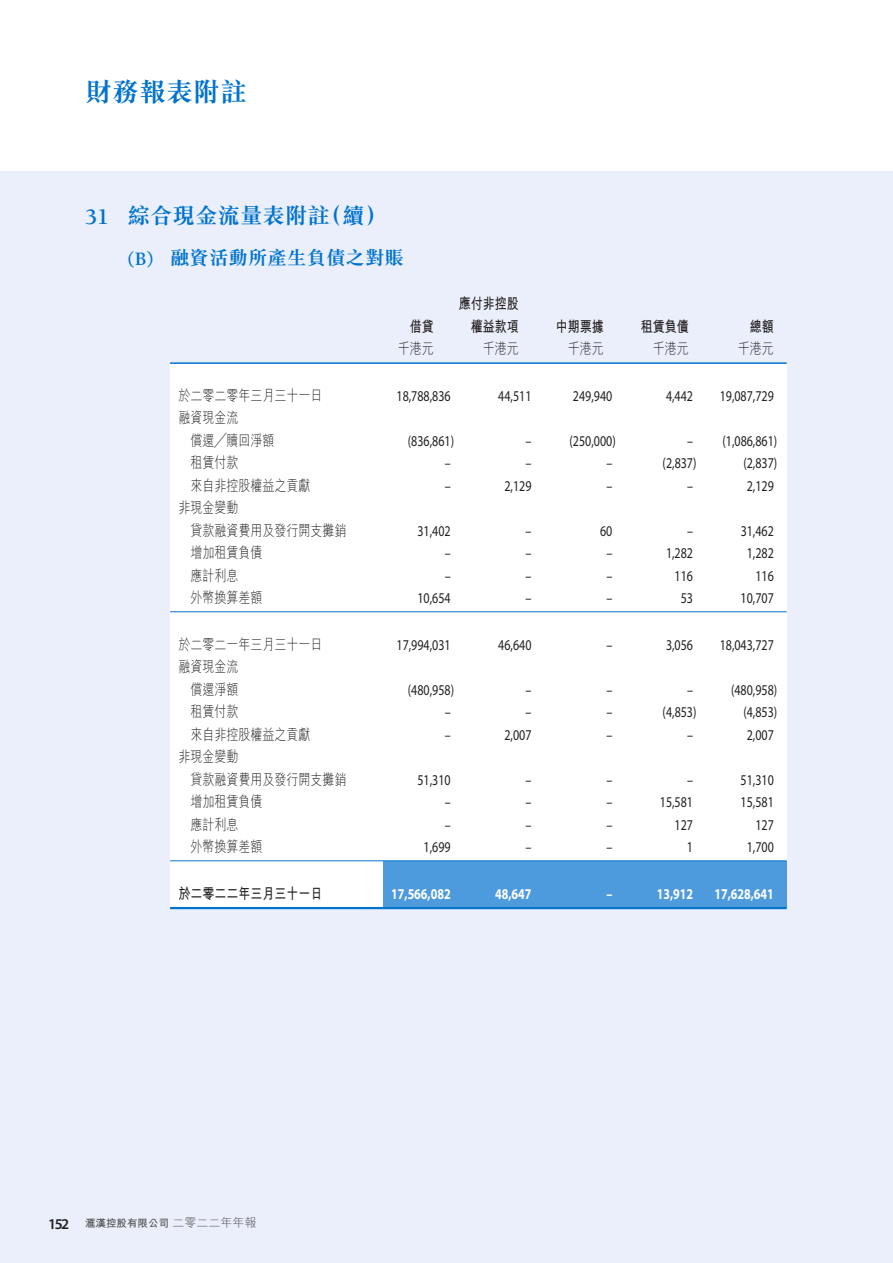
<style>
.page{position:relative;width:893px;height:1263px;background:#fff}
.page>*{position:absolute;margin:0;border:0;box-sizing:border-box;transform-origin:0 0}
.t1{font:700 27px "M Sung HK";color:#0073ce}
.Subhead_1{font:700 22.5px "M Sung HK";color:#0073ce}
.Subhead_2{font:700 19.5px "M Sung HK";color:#0073ce}
.Table_2_Colume{font:15px "Myriad Pro";color:#231f20;scale:.8 1}
.Table_2_Colume-2{font:300 15px "M Hei HK";color:#231f20;scale:.8 1}
.Table_2_Colume-3{font:700 15px "M Hei HK";color:#231f20;scale:.8 1}
.Table_2_Colume-4{font:700 15px "Myriad Pro";color:#fff;scale:.8 1}
.t2{font:700 10.5px "M Hei HK";color:#4b4c4d}
.Subhead_1-2{font:700 1.5px "M Sung HK";color:#0073ce}
.s1{font-family:"Berkeley Std"}
.s2{font-family:"Myriad Pro";font-weight:600;font-size:15px;color:#231f20}
.s3{font-weight:300;font-size:12px}
</style>
<div class="page">
<div style="left:0;top:171px;width:892px;height:1092px;background:#ebeffb"></div>
<div style="left:170px;top:364px;width:617px;height:544px;background:#fff"></div>
<div style="left:384px;top:861px;width:403px;height:46px;background:#4d9add"></div>
<hr style="left:170px;top:362px;width:617px;height:2px;background:#0073ce">
<hr style="left:170px;top:611px;width:617px;height:1px;background:#0073ce">
<hr style="left:170px;top:860px;width:617px;height:1px;background:#0073ce">
<hr style="left:170px;top:907px;width:617px;height:2px;background:#0073ce">
<h1 class="t1" style="left:85px;top:78px;width:163px">財務報表附註</h1>
<p class="Subhead_1" style="left:85px;top:205px;width:304px"><span class="s1">31</span> 綜合現金流量表附註（續）</p>
<p class="Subhead_1-2" style="left:329px;top:223px;width:3px">（</p>
<p class="Subhead_2" style="left:128px;top:248px;width:278px"><span class="s1">(B)</span> 融資活動所產生負債之對賬</p>
<p class="Table_2_Colume-3" style="left:459px;top:293px;width:76px">應付非控股</p>
<p class="Table_2_Colume-3" style="left:410px;top:315px;width:31px">借貸</p>
<p class="Table_2_Colume-3" style="left:471px;top:315px;width:61px">權益款項</p>
<p class="Table_2_Colume-3" style="left:556px;top:315px;width:61px">中期票據</p>
<p class="Table_2_Colume-3" style="left:641px;top:315px;width:61px">租賃負債</p>
<p class="Table_2_Colume-3" style="left:750px;top:315px;width:31px">總額</p>
<p class="Table_2_Colume-2" style="left:398px;top:341px;width:46px">千港元</p>
<p class="Table_2_Colume-2" style="left:483px;top:341px;width:46px">千港元</p>
<p class="Table_2_Colume-2" style="left:568px;top:341px;width:46px">千港元</p>
<p class="Table_2_Colume-2" style="left:653px;top:341px;width:46px">千港元</p>
<p class="Table_2_Colume-2" style="left:738px;top:341px;width:46px">千港元</p>
<p class="Table_2_Colume-2" style="left:179px;top:388px;width:181px">於二零二零年三月三十一日</p>
<p class="Table_2_Colume" style="left:396px;top:386px;width:69px">18,788,836</p>
<p class="Table_2_Colume" style="left:498px;top:386px;width:43px">44,511</p>
<p class="Table_2_Colume" style="left:573px;top:386px;width:51px">249,940</p>
<p class="Table_2_Colume" style="left:666px;top:386px;width:35px">4,442</p>
<p class="Table_2_Colume" style="left:720px;top:386px;width:69px">19,087,729</p>
<p class="Table_2_Colume-2" style="left:179px;top:410px;width:76px">融資現金流</p>
<p class="Table_2_Colume-2" style="left:191px;top:433px;width:106px">償還╱贖回淨額</p>
<p class="Table_2_Colume" style="left:408px;top:431px;width:59px">(836,861)</p>
<p class="Table_2_Colume" style="left:525px;top:431px;width:9px">–</p>
<p class="Table_2_Colume" style="left:569px;top:431px;width:59px">(250,000)</p>
<p class="Table_2_Colume" style="left:687px;top:431px;width:114px">– (1,086,861)</p>
<p class="Table_2_Colume-2" style="left:191px;top:455px;width:61px">租賃付款</p>
<p class="Table_2_Colume" style="left:445px;top:454px;width:9px">–</p>
<p class="Table_2_Colume" style="left:525px;top:454px;width:9px">–</p>
<p class="Table_2_Colume" style="left:606px;top:454px;width:9px">–</p>
<p class="Table_2_Colume" style="left:663px;top:454px;width:44px">(2,837)</p>
<p class="Table_2_Colume" style="left:743px;top:454px;width:44px">(2,837)</p>
<p class="Table_2_Colume-2" style="left:191px;top:478px;width:151px">來自非控股權益之貢獻</p>
<p class="Table_2_Colume" style="left:445px;top:476px;width:9px">–</p>
<p class="Table_2_Colume" style="left:504px;top:476px;width:35px">2,129</p>
<p class="Table_2_Colume" style="left:606px;top:476px;width:9px">–</p>
<p class="Table_2_Colume" style="left:687px;top:476px;width:9px">–</p>
<p class="Table_2_Colume" style="left:747px;top:476px;width:35px">2,129</p>
<p class="Table_2_Colume-2" style="left:179px;top:500px;width:76px">非現金變動</p>
<p class="Table_2_Colume-2" style="left:191px;top:523px;width:196px">貸款融資費用及發行開支攤銷</p>
<p class="Table_2_Colume" style="left:417px;top:521px;width:43px">31,402</p>
<p class="Table_2_Colume" style="left:525px;top:521px;width:9px">–</p>
<p class="Table_2_Colume" style="left:600px;top:521px;width:17px">60</p>
<p class="Table_2_Colume" style="left:687px;top:521px;width:9px">–</p>
<p class="Table_2_Colume" style="left:741px;top:521px;width:43px">31,462</p>
<p class="Table_2_Colume-2" style="left:191px;top:545px;width:91px">增加租賃負債</p>
<p class="Table_2_Colume" style="left:445px;top:544px;width:9px">–</p>
<p class="Table_2_Colume" style="left:525px;top:544px;width:9px">–</p>
<p class="Table_2_Colume" style="left:606px;top:544px;width:9px">–</p>
<p class="Table_2_Colume" style="left:666px;top:544px;width:35px">1,282</p>
<p class="Table_2_Colume" style="left:747px;top:544px;width:35px">1,282</p>
<p class="Table_2_Colume-2" style="left:191px;top:568px;width:61px">應計利息</p>
<p class="Table_2_Colume" style="left:445px;top:566px;width:9px">–</p>
<p class="Table_2_Colume" style="left:525px;top:566px;width:9px">–</p>
<p class="Table_2_Colume" style="left:606px;top:566px;width:9px">–</p>
<p class="Table_2_Colume" style="left:675px;top:566px;width:25px">116</p>
<p class="Table_2_Colume" style="left:755px;top:566px;width:25px">116</p>
<p class="Table_2_Colume-2" style="left:191px;top:590px;width:91px">外幣換算差額</p>
<p class="Table_2_Colume" style="left:417px;top:589px;width:43px">10,654</p>
<p class="Table_2_Colume" style="left:525px;top:589px;width:9px">–</p>
<p class="Table_2_Colume" style="left:606px;top:589px;width:9px">–</p>
<p class="Table_2_Colume" style="left:681px;top:589px;width:17px">53</p>
<p class="Table_2_Colume" style="left:741px;top:589px;width:43px">10,707</p>
<p class="Table_2_Colume-2" style="left:179px;top:637px;width:181px">於二零二一年三月三十一日</p>
<p class="Table_2_Colume" style="left:396px;top:635px;width:69px">17,994,031</p>
<p class="Table_2_Colume" style="left:498px;top:635px;width:43px">46,640</p>
<p class="Table_2_Colume" style="left:606px;top:635px;width:9px">–</p>
<p class="Table_2_Colume" style="left:666px;top:635px;width:35px">3,056</p>
<p class="Table_2_Colume" style="left:720px;top:635px;width:69px">18,043,727</p>
<p class="Table_2_Colume-2" style="left:179px;top:659px;width:76px">融資現金流</p>
<p class="Table_2_Colume-2" style="left:191px;top:682px;width:61px">償還淨額</p>
<p class="Table_2_Colume" style="left:408px;top:680px;width:59px">(480,958)</p>
<p class="Table_2_Colume" style="left:525px;top:680px;width:9px">–</p>
<p class="Table_2_Colume" style="left:606px;top:680px;width:9px">–</p>
<p class="Table_2_Colume" style="left:687px;top:680px;width:9px">–</p>
<p class="Table_2_Colume" style="left:731px;top:680px;width:59px">(480,958)</p>
<p class="Table_2_Colume-2" style="left:191px;top:704px;width:61px">租賃付款</p>
<p class="Table_2_Colume" style="left:445px;top:703px;width:9px">–</p>
<p class="Table_2_Colume" style="left:525px;top:703px;width:9px">–</p>
<p class="Table_2_Colume" style="left:606px;top:703px;width:9px">–</p>
<p class="Table_2_Colume" style="left:663px;top:703px;width:44px">(4,853)</p>
<p class="Table_2_Colume" style="left:743px;top:703px;width:44px">(4,853)</p>
<p class="Table_2_Colume-2" style="left:191px;top:727px;width:151px">來自非控股權益之貢獻</p>
<p class="Table_2_Colume" style="left:445px;top:725px;width:9px">–</p>
<p class="Table_2_Colume" style="left:504px;top:725px;width:35px">2,007</p>
<p class="Table_2_Colume" style="left:606px;top:725px;width:9px">–</p>
<p class="Table_2_Colume" style="left:687px;top:725px;width:9px">–</p>
<p class="Table_2_Colume" style="left:747px;top:725px;width:35px">2,007</p>
<p class="Table_2_Colume-2" style="left:179px;top:749px;width:76px">非現金變動</p>
<p class="Table_2_Colume-2" style="left:191px;top:772px;width:196px">貸款融資費用及發行開支攤銷</p>
<p class="Table_2_Colume" style="left:417px;top:770px;width:43px">51,310</p>
<p class="Table_2_Colume" style="left:525px;top:770px;width:9px">–</p>
<p class="Table_2_Colume" style="left:606px;top:770px;width:9px">–</p>
<p class="Table_2_Colume" style="left:687px;top:770px;width:9px">–</p>
<p class="Table_2_Colume" style="left:741px;top:770px;width:43px">51,310</p>
<p class="Table_2_Colume-2" style="left:191px;top:794px;width:91px">增加租賃負債</p>
<p class="Table_2_Colume" style="left:445px;top:793px;width:9px">–</p>
<p class="Table_2_Colume" style="left:525px;top:793px;width:9px">–</p>
<p class="Table_2_Colume" style="left:606px;top:793px;width:9px">–</p>
<p class="Table_2_Colume" style="left:660px;top:793px;width:43px">15,581</p>
<p class="Table_2_Colume" style="left:741px;top:793px;width:43px">15,581</p>
<p class="Table_2_Colume-2" style="left:191px;top:817px;width:61px">應計利息</p>
<p class="Table_2_Colume" style="left:445px;top:815px;width:9px">–</p>
<p class="Table_2_Colume" style="left:525px;top:815px;width:9px">–</p>
<p class="Table_2_Colume" style="left:606px;top:815px;width:9px">–</p>
<p class="Table_2_Colume" style="left:675px;top:815px;width:25px">127</p>
<p class="Table_2_Colume" style="left:755px;top:815px;width:25px">127</p>
<p class="Table_2_Colume-2" style="left:191px;top:839px;width:91px">外幣換算差額</p>
<p class="Table_2_Colume" style="left:424px;top:838px;width:35px">1,699</p>
<p class="Table_2_Colume" style="left:525px;top:838px;width:9px">–</p>
<p class="Table_2_Colume" style="left:606px;top:838px;width:9px">–</p>
<p class="Table_2_Colume" style="left:687px;top:838px;width:9px">1</p>
<p class="Table_2_Colume" style="left:747px;top:838px;width:35px">1,700</p>
<p class="Table_2_Colume-3" style="left:179px;top:882px;width:181px">於二零二二年三月三十一日</p>
<p class="Table_2_Colume-4" style="left:391px;top:884px;width:76px">17,566,082</p>
<p class="Table_2_Colume-4" style="left:495px;top:884px;width:47px">48,647</p>
<p class="Table_2_Colume-4" style="left:606px;top:884px;width:9px">–</p>
<p class="Table_2_Colume-4" style="left:657px;top:884px;width:47px">13,912</p>
<p class="Table_2_Colume-4" style="left:714px;top:884px;width:76px">17,628,641</p>
<p class="t2" style="left:48px;top:1215px;width:210px"><span class="s2">152</span> 滙漢控股有限公司 <span class="s3">二零二二年年報</span></p>
</div>
